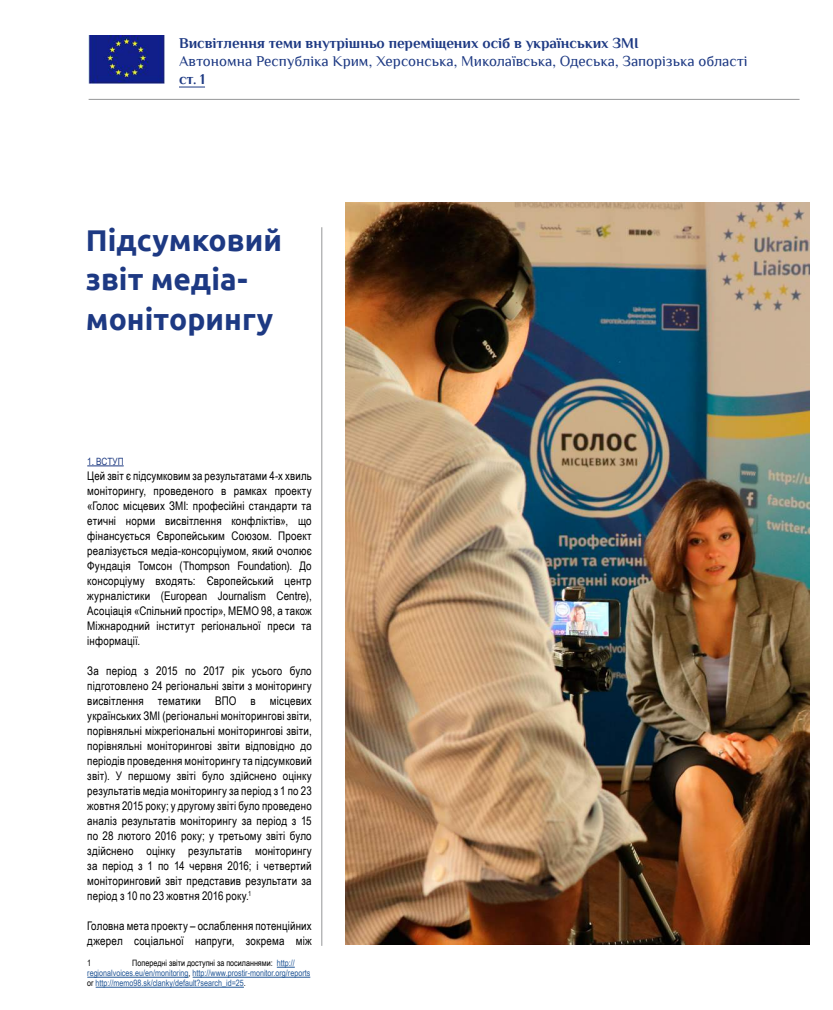
<style>
.page{position:relative;width:833px;height:1010px;background:#fff}
.page>*{position:absolute;margin:0;border:0;box-sizing:border-box;transform-origin:0 0}
.t1{font:700 30px/39.6px "Ubuntu";color:#1d3983}
.t2{font:15px "Philosopher";color:#1d3983}
.t3{font:700 15px "Philosopher";color:#1d3983}
.t4{font:11.88px/15px "Arial Narrow";letter-spacing:.015em;color:#000;text-align:justify}
.t5{font:10px "Arial Narrow";color:#1c3981}
.t6{font:8.75px/10px "Arial Narrow";color:#245897}
.t7{font:8.75px "Arial Narrow";color:#000}
.s1{color:#000}
</style>
<div class="page">
<hr style="left:89px;top:99px;width:710px;height:1px;background:#969798">
<svg style="left:179px;top:87px;width:26px;height:1px"></svg>
<img style="left:89px;top:35px;width:75px;height:48px">
<hr style="left:87px;top:465px;width:37px;height:1px;background:#1c3981">
<hr style="left:321px;top:227px;width:1px;height:719px;background:#969798">
<img style="left:345px;top:202px;width:464px;height:743px">
<svg style="left:277px;top:967px;width:18px;height:1px"></svg>
<hr style="left:87px;top:977px;width:102px;height:1px;background:#245897">
<hr style="left:193px;top:977px;width:117px;height:1px;background:#245897">
<hr style="left:96px;top:987px;width:148px;height:1px;background:#245897">
<p class="t3" style="left:179px;top:35px;width:461px">Висвітлення теми внутрішньо переміщених осіб в українських ЗМІ</p>
<p class="t2" style="left:179px;top:54px;width:570px">Автономна Республіка Крим, Херсонська, Миколаївська, Одеська, Запорізька області</p>
<p class="t3" style="left:179px;top:71px;width:28px">ст. 1</p>
<h1 class="t1" style="left:86px;top:220px;width:197px">Підсумковий звіт медіа&shy;моніторингу</h1>
<p class="t5" style="left:87px;top:454px;width:38px">1. ВСТУП</p>
<p class="t4" style="left:87px;top:468px;width:226px">Цей звіт є підсумковим за результатами 4-х хвиль моніторингу, проведеного в рамках проекту «Голос місцевих ЗМІ: професійні стандарти та етичні норми висвітлення конфліктів», що фінансується Європейським Союзом. Проект реалізується медіа-консорціумом, який очолює Фундація Томсон (Thompson Foundation). До консорціуму входять: Європейський центр журналістики (European Journalism Centre), Асоціація «Спільний простір», MEMO 98, а також Міжнародний інститут регіональної преси та інформації.</p>
<p class="t4" style="left:87px;top:663px;width:226px">За період з 2015 по 2017 рік усього було підготовлено 24 регіональні звіти з моніторингу висвітлення тематики ВПО в місцевих українських ЗМІ (регіональні моніторингові звіти, порівняльні міжрегіональні моніторингові звіти, порівняльні моніторингові звіти відповідно до періодів проведення моніторингу та підсумковий звіт). У першому звіті було здійснено оцінку результатів медіа моніторингу за період з 1 по 23 жовтня 2015 року; у другому звіті було проведено аналіз результатів моніторингу за період з 15 по 28 лютого 2016 року; у третьому звіті було здійснено оцінку результатів моніторингу за період з 1 по 14 червня 2016; і четвертий моніторинговий звіт представив результати за період з 10 по 23 жовтня 2016 року.<sup>1</sup></p>
<p class="t4" style="left:87px;top:918px;width:226px">Головна мета проекту – ослаблення потенційних джерел соціальної напруги, зокрема між</p>
<p class="t6" style="left:87px;top:958px;width:224px;text-indent:45px"><span class="s1">Попередні звіти доступні за посиланнями:</span> http:// regionalvoices.eu/en/monitoring<span class="s1">,</span> http://www.prostir-monitor.org/reports <span class="s1">or</span> http://memo98.sk/clanky/default?search_id=25<span class="s1">.</span></p>
<p class="t7" style="left:87px;top:957px;width:5px">1</p>
</div>
